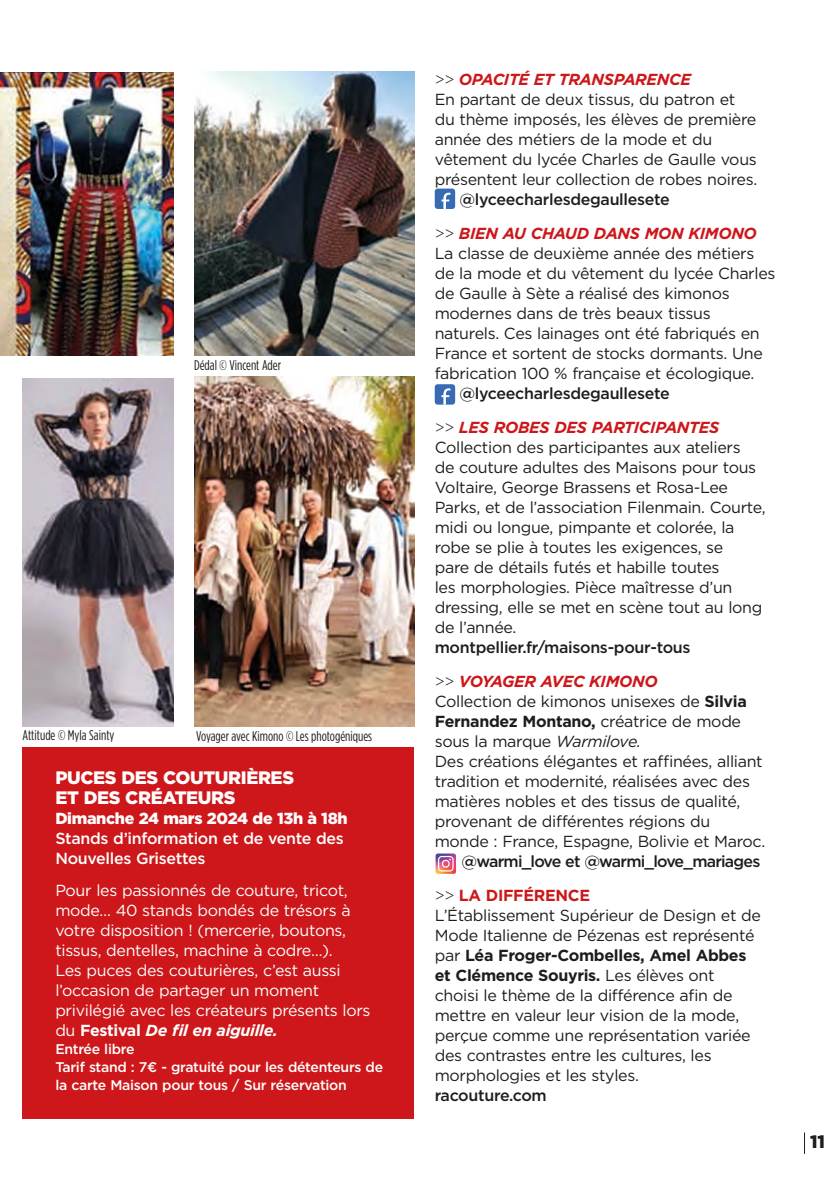
<style>
.page{position:relative;width:840px;height:1191px;background:#fff}
.page>*{position:absolute;margin:0;border:0;box-sizing:border-box;transform-origin:0 0}
.t1{font:900 18px/20px "Gotham";letter-spacing:-.02em;color:#fff}
.t2{font:900 18px "Gotham";color:#1d1d1b}
.t3{font:16px/20px "Gotham";letter-spacing:-.02em;color:#1d1d1b}
.t4{font:16px/20px "Gotham";letter-spacing:-.02em;color:#fff}
.t5{font:500 16px/34px "Gotham";letter-spacing:-.02em;color:#1d1d1b}
.t6{font:500 16px/20px "Gotham";letter-spacing:-.02em;color:#fff}
.t7{font:500 16px/34px "Gotham";letter-spacing:-.05em;color:#1d1d1b}
.t8{font:900 16px "Gotham";letter-spacing:-.02em;color:#fff}
.t9{font:500 14px/18px "Gotham";letter-spacing:-.02em;color:#fff}
.t10{font:14px "Gotham Condensed";color:#1d1d1b}
.s1{font-weight:700}
.s2{font-weight:700;font-style:italic}
.s3{font-weight:300}
.s4{font-weight:700;font-style:italic;color:#cd171a}
.s5{font-style:italic}
.s6{font-weight:700;color:#cd171a}
</style>
<div class="page">
<img style="left:194px;top:376px;width:220px;height:350px">
<img style="left:194px;top:71px;width:220px;height:284px">
<img style="left:23px;top:378px;width:150px;height:348px">
<div style="left:434px;top:189px;width:21px;height:20px;background:#366bb3;border-radius:3px"></div>
<svg style="left:441px;top:193px;width:9px;height:16px"></svg>
<div style="left:434px;top:384px;width:21px;height:20px;background:#366bb3;border-radius:3px"></div>
<svg style="left:441px;top:388px;width:9px;height:16px"></svg>
<svg style="left:435px;top:853px;width:21px;height:21px"></svg>
<img style="left:0;top:72px;width:173px;height:283px">
<div style="left:23px;top:747px;width:391px;height:372px;background:#cd171a"></div>
<p class="t10" style="left:194px;top:357px;width:89px">Dédal © Vincent Ader</p>
<p class="t10" style="left:23px;top:727px;width:93px">Attitude © Myla Sainty</p>
<p class="t10" style="left:196px;top:728px;width:177px">Voyager avec Kimono © Les photogéniques</p>
<p class="t1" style="left:55px;top:767px;width:240px">PUCES DES COUTURIÈRES<br>ET DES CRÉATEURS</p>
<p class="t8" style="left:55px;top:807px;width:294px">Dimanche 24 mars 2024 de 13h à 18h</p>
<p class="t6" style="left:55px;top:828px;width:290px">Stands d’information et de vente des<br>Nouvelles Grisettes</p>
<p class="t4" style="left:55px;top:879px;width:316px">Pour les passionnés de couture, tricot, mode… 40 stands bondés de trésors à votre disposition ! (mercerie, boutons, tissus, dentelles, machine à codre…).<br>Les puces des couturières, c’est aussi l’occasion de partager un moment privilégié avec les créateurs présents lors du <span class="s1">Festival</span> <span class="s2">De fil en aiguille.</span></p>
<p class="t9" style="left:55px;top:1039px;width:329px">Entrée libre<br>Tarif stand : 7€ - gratuité pour les détenteurs de la carte Maison pour tous / Sur réservation</p>
<p class="t3" style="left:434px;top:69px;width:324px"><span class="s3">&gt;&gt;</span> <span class="s4">OPACITÉ ET TRANSPARENCE<br></span>En partant de deux tissus, du patron et du thème imposés, les élèves de première année des métiers de la mode et du vêtement du lycée Charles de Gaulle vous présentent leur collection de robes noires.</p>
<p class="t5" style="left:434px;top:182px;width:323px;text-indent:25px">@lyceecharlesdegaullesete<br><span class="s3">&gt;&gt;</span> <span class="s4">BIEN AU CHAUD DANS MON KIMONO</span></p>
<p class="t3" style="left:434px;top:243px;width:342px">La classe de deuxième année des métiers de la mode et du vêtement du lycée Charles de Gaulle à Sète a réalisé des kimonos modernes dans de très beaux tissus naturels. Ces lainages ont été fabriqués en France et sortent de stocks dormants. Une fabrication 100 % française et écologique.</p>
<p class="t5" style="left:434px;top:376px;width:286px;text-indent:25px">@lyceecharlesdegaullesete<br><span class="s3">&gt;&gt;</span> <span class="s4">LES ROBES DES PARTICIPANTES</span></p>
<p class="t3" style="left:434px;top:437px;width:332px">Collection des participantes aux ateliers<br>de couture adultes des Maisons pour tous Voltaire, George Brassens et Rosa-Lee Parks, et de l’association Filenmain. Courte, midi ou longue, pimpante et colorée, la robe se plie à toutes les exigences, se<br>pare de détails futés et habille toutes<br>les morphologies. Pièce maîtresse d’un dressing, elle se met en scène tout au long de l’année.</p>
<p class="t5" style="left:434px;top:630px;width:257px">montpellier.fr/maisons-pour-tous <span class="s3">&gt;&gt;</span> <span class="s4">VOYAGER AVEC KIMONO</span></p>
<p class="t3" style="left:434px;top:691px;width:332px">Collection de kimonos unisexes de <span class="s1">Silvia Fernandez Montano,</span> créatrice de mode sous la marque <span class="s5">Warmilove.<br></span>Des créations élégantes et raffinées, alliant tradition et modernité, réalisées avec des matières nobles et des tissus de qualité, provenant de différentes régions du monde : France, Espagne, Bolivie et Maroc.</p>
<p class="t7" style="left:434px;top:844px;width:327px;text-indent:27px">@warmi_love et @warmi_love_mariages <span class="s3">&gt;&gt;</span> <span class="s6">LA DIFFÉRENCE</span></p>
<p class="t3" style="left:434px;top:905px;width:327px">L’Établissement Supérieur de Design et de Mode Italienne de Pézenas est représenté par <span class="s1">Léa Froger-Combelles, Amel Abbes et Clémence Souyris.</span> Les élèves ont choisi le thème de la différence afin de mettre en valeur leur vision de la mode, perçue comme une représentation variée des contrastes entre les cultures, les morphologies et les styles.</p>
<p class="t5" style="left:434px;top:1078px;width:113px">racouture.com</p>
<p class="t2" style="left:809px;top:1129px;width:16px">11</p>
</div>
